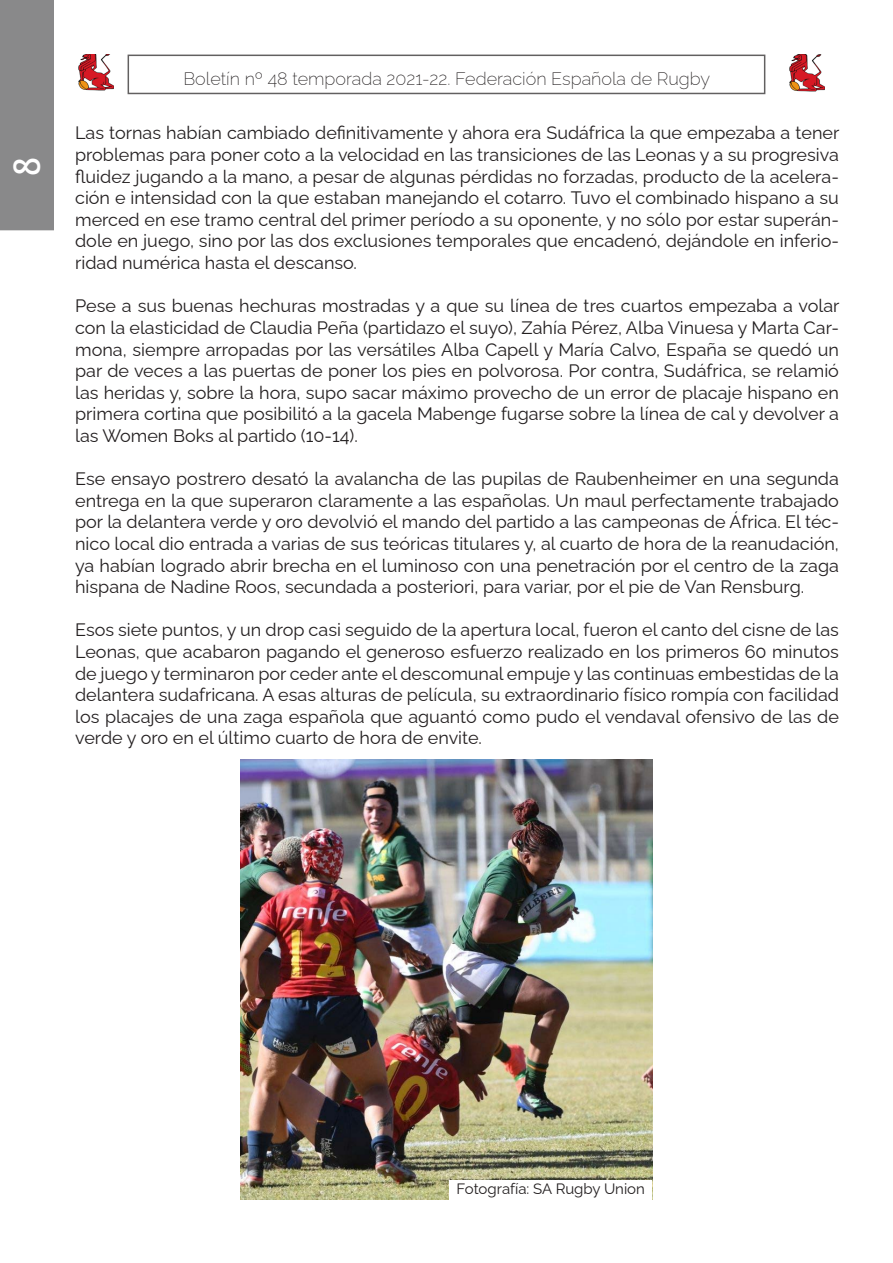
<style>
.page{position:relative;width:893px;height:1263px;background:#fff}
.page>*{position:absolute;margin:0;border:0;box-sizing:border-box;transform-origin:0 0}
.t1{font:36px "Trebuchet MS";color:#fff}
.Estilo_de_párrafo_1{font:18px/21.6px "Raleway";color:#231f20;text-align:justify}
.t2{font:200 18px "Raleway";color:#231f20}
.Estilo_de_párrafo_1-2{font:15px "Raleway";color:#231f20}
</style>
<div class="page">
<img style="left:789px;top:55px;width:35px;height:36px">
<img style="left:78px;top:54px;width:35px;height:37px">
<div style="left:0;top:0;width:54px;height:230px;background:#89898a"></div>
<img style="left:241px;top:760px;width:411px;height:439px">
<div style="left:449px;top:1180px;width:203px;height:19px;background:#fff"></div>
<h1 class="t1" style="left:4px;top:176px;width:20px;rotate:-90deg">8</h1>
<p class="t2" style="left:183px;top:64px;width:528px">Boletín nº 48 temporada 2021-22. Federación Española de Rugby</p>
<p class="Estilo_de_párrafo_1" style="left:75px;top:120px;width:766px">Las tornas habían cambiado definitivamente y ahora era Sudáfrica la que empezaba a tener problemas para poner coto a la velocidad en las transiciones de las Leonas y a su progresiva fluidez jugando a la mano, a pesar de algunas pérdidas no forzadas, producto de la acelera&shy;ción e intensidad con la que estaban manejando el cotarro. Tuvo el combinado hispano a su merced en ese tramo central del primer período a su oponente, y no sólo por estar superán&shy;dole en juego, sino por las dos exclusiones temporales que encadenó, dejándole en inferio&shy;ridad numérica hasta el descanso.</p>
<p class="Estilo_de_párrafo_1" style="left:75px;top:293px;width:766px">Pese a sus buenas hechuras mostradas y a que su línea de tres cuartos empezaba a volar con la elasticidad de Claudia Peña (partidazo el suyo), Zahía Pérez, Alba Vinuesa y Marta Car&shy;mona, siempre arropadas por las versátiles Alba Capell y María Calvo, España se quedó un par de veces a las puertas de poner los pies en polvorosa. Por contra, Sudáfrica, se relamió las heridas y, sobre la hora, supo sacar máximo provecho de un error de placaje hispano en primera cortina que posibilitó a la gacela Mabenge fugarse sobre la línea de cal y devolver a las Women Boks al partido (10-14).</p>
<p class="Estilo_de_párrafo_1" style="left:75px;top:466px;width:765px">Ese ensayo postrero desató la avalancha de las pupilas de Raubenheimer en una segunda entrega en la que superaron claramente a las españolas. Un maul perfectamente trabajado por la delantera verde y oro devolvió el mando del partido a las campeonas de África. El téc&shy;nico local dio entrada a varias de sus teóricas titulares y, al cuarto de hora de la reanudación, ya habían logrado abrir brecha en el luminoso con una penetración por el centro de la zaga hispana de Nadine Roos, secundada a posteriori, para variar, por el pie de Van Rensburg.</p>
<p class="Estilo_de_párrafo_1" style="left:75px;top:617px;width:765px">Esos siete puntos, y un drop casi seguido de la apertura local, fueron el canto del cisne de las Leonas, que acabaron pagando el generoso esfuerzo realizado en los primeros 60 minutos de juego y terminaron por ceder ante el descomunal empuje y las continuas embestidas de la delantera sudafricana. A esas alturas de película, su extraordinario físico rompía con facilidad los placajes de una zaga española que aguantó como pudo el vendaval ofensivo de las de verde y oro en el último cuarto de hora de envite.</p>
<p class="Estilo_de_párrafo_1-2" style="left:457px;top:1177px;width:190px">Fotografía: SA Rugby Union</p>
</div>
